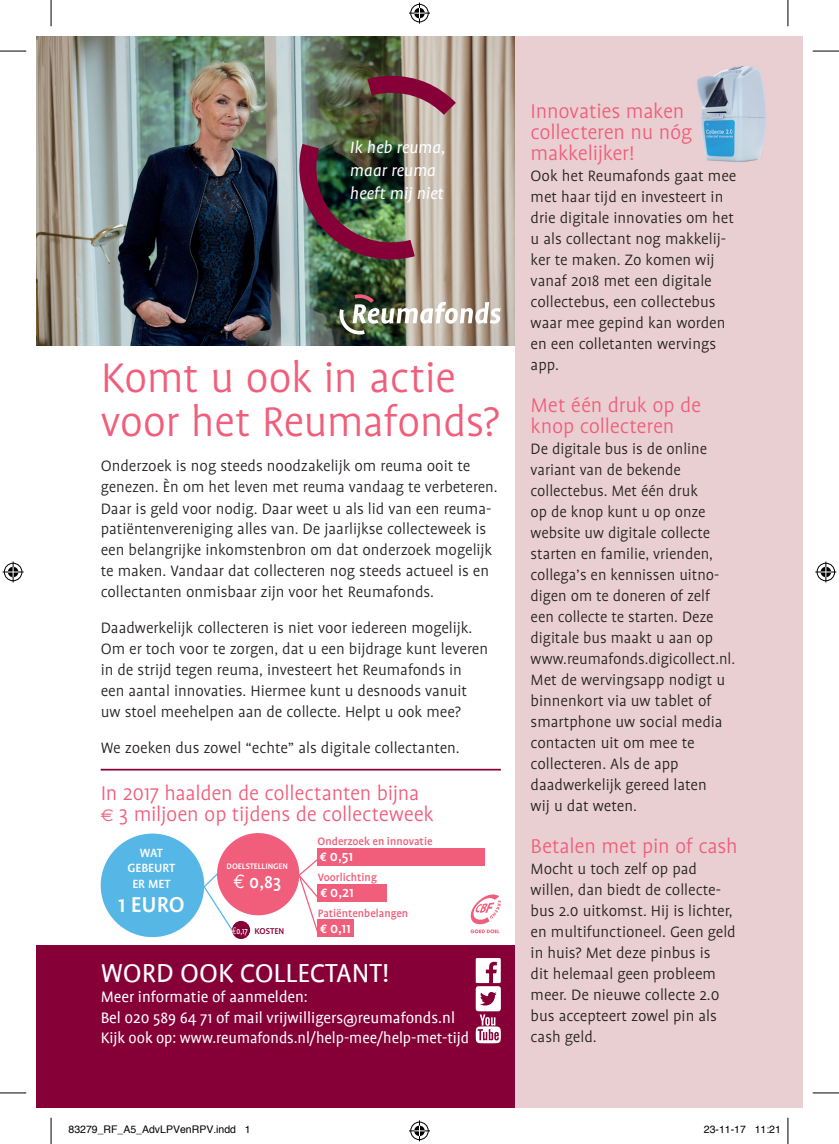
<style>
.page{position:relative;width:839px;height:1144px;background:#fff}
.page>*{position:absolute;margin:0;border:0;box-sizing:border-box;transform-origin:0 0}
.t1{font:300 47.25px/43.9px "Profile";letter-spacing:-.015em;color:#f05e7b}
.t2{font:29.4px "Profile";color:#fff}
.t3{font:500 24.68px "Profile";color:#fff}
.t4{font:300 22.75px/21px "Profile";letter-spacing:-.01em;color:#f05e7b}
.t5{font:500 19.6px "Profile";color:#fff}
.t6{font:italic 18.55px/22.9px "Profile";color:#fff}
.t7{font:300 17.15px/21px "Profile";color:#231f20}
.t8{font:17.15px/20.7px "Profile";color:#fff}
.t9{font:500 15.75px "Profile";color:#fff}
.t10{font:500 13.65px/15.2px "Profile";color:#fff;text-align:center}
.t11{font:500 12.25px "Profile";color:#f05e7b}
.t12{font:10.5px "Helvetica";color:#000}
.t13{font:500 9.62px "Profile";color:#860037}
.t14{font:500 9.62px "Profile";color:#fff;scale:.8 1}
.t15{font:500 9.1px "Profile";color:#fff}
.s1{font-family:"Euro Sans";font-weight:400;font-size:17.15px}
.s2{font-family:"Euro Mono";font-weight:400}
.s3{font-family:"Euro Mono";font-weight:700;font-size:12.25px}
</style>
<div class="page">
<svg style="left:202px;top:872px;width:32px;height:59px"></svg>
<div style="left:36px;top:945px;width:480px;height:163px;background:#860037"></div>
<img style="left:36px;top:36px;width:480px;height:310px">
<img style="left:299px;top:76px;width:157px;height:183px">
<div style="left:516px;top:36px;width:287px;height:1072px;background:#e9cfd2"></div>
<img style="left:339px;top:294px;width:162px;height:41px">
<svg style="left:476px;top:958px;width:25px;height:85px"></svg>
<div style="left:101px;top:833px;width:103px;height:104px;background:#56b7e7;border-radius:50%"></div>
<div style="left:217px;top:833px;width:82px;height:82px;background:#f05e7b;border-radius:50%"></div>
<div style="left:232px;top:921px;width:18px;height:18px;background:#860037;border-radius:50%"></div>
<svg style="left:297px;top:859px;width:22px;height:74px"></svg>
<hr style="left:101px;top:769px;width:400px;height:1px;background:#860037">
<div style="left:317px;top:848px;width:168px;height:17px;background:#f05e7b"></div>
<div style="left:318px;top:884px;width:69px;height:17px;background:#f05e7b"></div>
<div style="left:318px;top:920px;width:36px;height:17px;background:#f05e7b"></div>
<svg style="left:470px;top:894px;width:31px;height:39px"></svg>
<img style="left:696px;top:66px;width:71px;height:96px">
<svg style="left:0;top:51px;width:26px;height:1px"></svg>
<svg style="left:813px;top:51px;width:26px;height:1px"></svg>
<svg style="left:0;top:1092px;width:26px;height:1px"></svg>
<svg style="left:813px;top:1092px;width:26px;height:1px"></svg>
<svg style="left:51px;top:0;width:1px;height:26px"></svg>
<svg style="left:51px;top:1118px;width:1px;height:26px"></svg>
<svg style="left:787px;top:0;width:1px;height:26px"></svg>
<svg style="left:787px;top:1118px;width:1px;height:26px"></svg>
<svg style="left:409px;top:3px;width:21px;height:21px"></svg>
<svg style="left:409px;top:1120px;width:21px;height:21px"></svg>
<svg style="left:3px;top:561px;width:21px;height:21px"></svg>
<svg style="left:815px;top:561px;width:21px;height:21px"></svg>
<p class="t6" style="left:350px;top:136px;width:97px">Ik heb reuma, maar reuma heeft mij niet</p>
<h1 class="t1" style="left:101px;top:356px;width:400px">Komt u ook in actie voor het Reumafonds?</h1>
<p class="t7" style="left:101px;top:456px;width:398px">Onderzoek is nog steeds noodzakelijk om reuma ooit te genezen. Èn om het leven met reuma vandaag te verbeteren.<br>Daar is geld voor nodig. Daar weet u als lid van een reuma - patiëntenvereniging alles van. De jaarlijkse collecteweek is een belangrijke inkomstenbron om dat onderzoek mogelijk te maken. Vandaar dat collecteren nog steeds actueel is en collectanten onmisbaar zijn voor het Reumafonds.</p>
<p class="t7" style="left:101px;top:618px;width:389px">Daadwerkelijk collecteren is niet voor iedereen mogelijk.<br>Om er toch voor te zorgen, dat u een bijdrage kunt leveren in de strijd tegen reuma, investeert het Reumafonds in een aantal innovaties. Hiermee kunt u desnoods vanuit uw stoel meehelpen aan de collecte. Helpt u ook mee?</p>
<p class="t7" style="left:101px;top:738px;width:361px">We zoeken dus zowel “echte” als digitale collectanten.</p>
<h3 class="t4" style="left:101px;top:783px;width:334px">In 2017 haalden de collectanten bijna <span class="s1">€</span> 3 miljoen op tijdens de collecteweek</h3>
<p class="t10" style="left:127px;top:845px;width:49px">WAT<br>GEBEURT<br>ER MET</p>
<h3 class="t3" style="left:118px;top:892px;width:68px">1 EURO</h3>
<p class="t15" style="left:227px;top:862px;width:63px">DOELSTELLINGEN</p>
<p class="t5" style="left:233px;top:871px;width:49px"><span class="s2">€</span> 0,83</p>
<p class="t14" style="left:232px;top:925px;width:21px"><span class="s2">€</span>0,17</p>
<p class="t13" style="left:254px;top:926px;width:31px">KOSTEN</p>
<p class="t11" style="left:318px;top:835px;width:116px">Onderzoek en innovatie</p>
<p class="t9" style="left:320px;top:848px;width:35px"><span class="s3">€</span> 0,51</p>
<p class="t9" style="left:320px;top:884px;width:35px"><span class="s3">€</span> 0,21</p>
<p class="t9" style="left:320px;top:920px;width:32px"><span class="s3">€</span> 0,11</p>
<p class="t11" style="left:318px;top:871px;width:61px">Voorlichting</p>
<p class="t11" style="left:318px;top:907px;width:92px">Patiëntenbelangen</p>
<h2 class="t2" style="left:101px;top:957px;width:290px">WORD OOK COLLECTANT!</h2>
<p class="t8" style="left:101px;top:987px;width:370px">Meer informatie of aanmelden:<br>Bel 020 589 64 71 of mail vrijwilligers@reumafonds.nl<br>Kijk ook op: www.reumafonds.nl/help-mee/help-met-tijd</p>
<h3 class="t4" style="left:530px;top:101px;width:163px">Innovaties maken collecteren nu nóg makkelijker!</h3>
<p class="t7" style="left:530px;top:166px;width:207px">Ook het Reumafonds gaat mee met haar tijd en investeert in drie digitale innovaties om het u als collectant nog makkelij&shy;ker te maken. Zo komen wij vanaf 2018 met een digitale collectebus, een collectebus waar mee gepind kan worden en een colletanten wervings app.</p>
<h3 class="t4" style="left:530px;top:395px;width:172px">Met één druk op de knop collecteren</h3>
<p class="t7" style="left:530px;top:439px;width:206px">De digitale bus is de online variant van de bekende<br>col lecte bus. Met één druk<br>op de knop kunt u op onze website uw digitale collecte starten en familie, vrienden, collega’s en kennissen uitno - digen om te doneren of zelf een collecte te starten. Deze digitale bus maakt u aan op www.reumafonds.digicollect.nl.<br>Met de wervingsapp nodigt u binnenkort via uw tablet of smartphone uw social media contacten uit om mee te collecteren. Als de app daadwerkelijk gereed laten<br>wij u dat weten.</p>
<h3 class="t4" style="left:530px;top:836px;width:209px">Betalen met pin of cash</h3>
<p class="t7" style="left:530px;top:859px;width:207px">Mocht u toch zelf op pad willen, dan biedt de collecte&shy;bus 2.0 uitkomst. Hij is lichter, en multifunctioneel. Geen geld in huis? Met deze pinbus is<br>dit helemaal geen probleem meer. De nieuwe collecte 2.0 bus accepteert zowel pin als cash geld.</p>
<p class="t12" style="left:69px;top:1122px;width:184px">83279_RF_A5_AdvLPVenRPV.indd 1</p>
<p class="t12" style="left:704px;top:1122px;width:79px">23-11-17 11:21</p>
</div>
